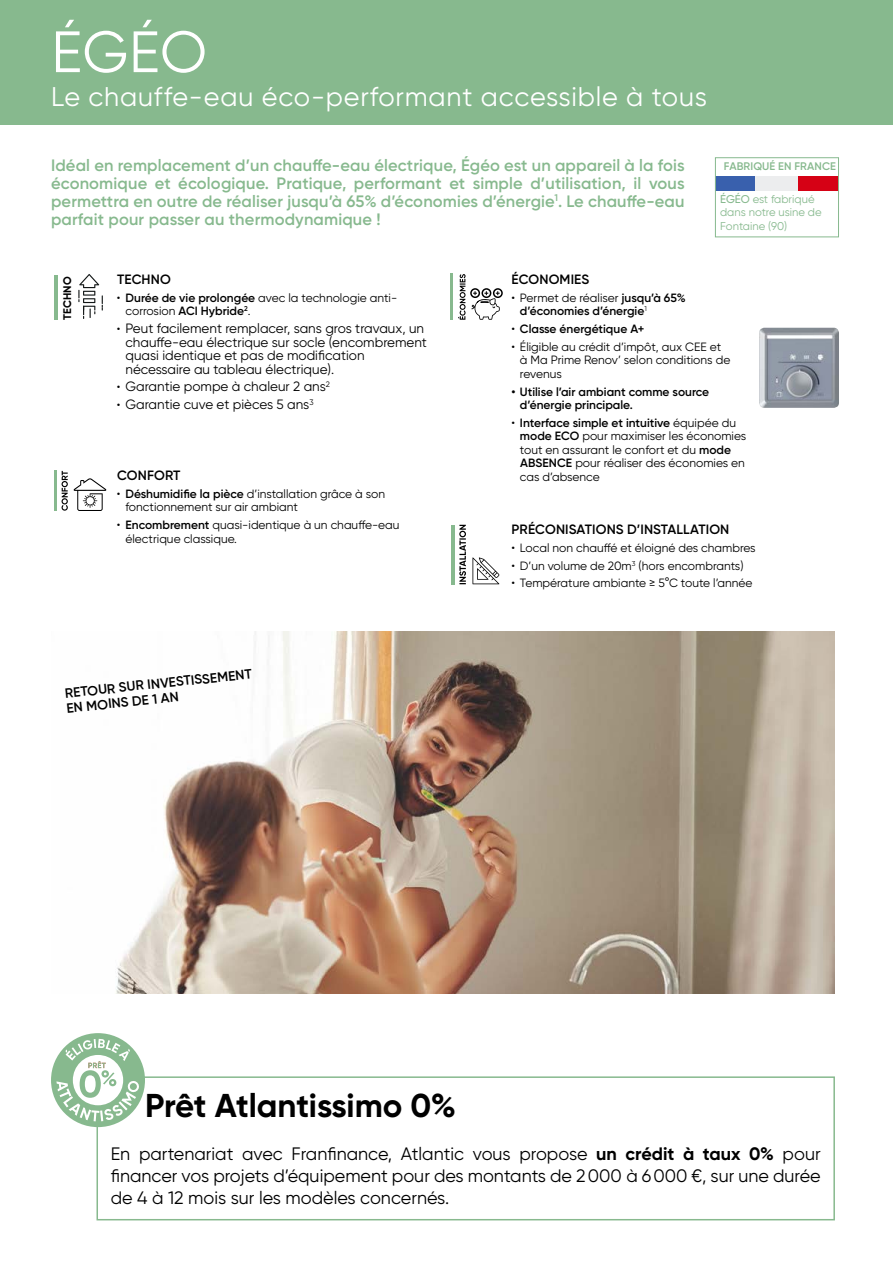
<style>
.page{position:relative;width:893px;height:1263px;background:#fff}
.page>*{position:absolute;margin:0;border:0;box-sizing:border-box;transform-origin:0 0}
.t1{font:58.2px "Gilroy";color:#fff}
.t2{font:700 33px "Gilroy";letter-spacing:-.005em;color:#000}
.t3{font:27px "Gilroy";letter-spacing:.03em;color:#fff}
.t4{font:18px/21.6px "Gilroy";color:#000;text-align:justify}
.t5{font:600 16.5px/18px "Gilroy";letter-spacing:.01em;color:#87b98e;text-align:justify}
.t6{font:13.5px/13.5px "Gilroy";color:#000}
.t7{font:600 13.5px/15px "Gilroy";letter-spacing:.01em;color:#000}
.t8{font:12px/13.5px "Gilroy";color:#000}
.t9{font:600 12px/13.5px "Gilroy";color:#000}
.t10{font:11.25px/13.5px "Gilroy";color:#87b98e}
.t11{font:500 11.25px "Gilroy";color:#87b98e}
.t12{font:600 10.95px "Gilroy";letter-spacing:.01em;color:#87b98e}
.t13{font:700 10.95px "Gilroy";color:#000}
.s1{font-weight:600}
.s2{font-size:12px}
.s3{font-weight:400}
.s4{font-weight:700}
</style>
<div class="page">
<img style="left:116px;top:631px;width:719px;height:363px">
<div style="left:0;top:0;width:893px;height:124px;background:#87b98e"></div>
<div style="left:715px;top:176px;width:40px;height:14px;background:#3960ad"></div>
<div style="left:797px;top:176px;width:41px;height:14px;background:#d60115"></div>
<div style="left:755px;top:176px;width:42px;height:14px;background:#ecedee"></div>
<div style="left:715px;top:157px;width:124px;height:80px;border:1px solid #87b98e"></div>
<svg style="left:74px;top:478px;width:32px;height:33px"></svg>
<hr style="left:54px;top:471px;width:3px;height:40px;background:#87b98e">
<svg style="left:62px;top:471px;width:6px;height:40px"></svg>
<hr style="left:450px;top:273px;width:3px;height:47px;background:#87b98e">
<div style="left:493px;top:288px;width:10px;height:10px;border:1px solid #000;border-radius:50%"></div>
<svg style="left:458px;top:274px;width:42px;height:46px"></svg>
<img style="left:759px;top:328px;width:80px;height:80px">
<div style="left:96px;top:1076px;width:739px;height:144px;border:2px solid #87b98e"></div>
<div style="left:51px;top:1033px;width:94px;height:94px;background:#87b98e;border-radius:50%"></div>
<svg style="left:56px;top:1039px;width:83px;height:82px"></svg>
<svg style="left:472px;top:557px;width:27px;height:27px"></svg>
<hr style="left:451px;top:525px;width:3px;height:59px;background:#87b98e">
<svg style="left:459px;top:525px;width:7px;height:59px"></svg>
<hr style="left:54px;top:275px;width:3px;height:44px;background:#87b98e">
<svg style="left:78px;top:274px;width:25px;height:45px"></svg>
<h1 class="t1" style="left:51px;top:16px;width:157px">ÉGÉO</h1>
<h3 class="t3" style="left:51px;top:80px;width:658px">Le chauffe-eau éco-performant accessible à tous</h3>
<p class="t5" style="left:51px;top:156px;width:635px">Idéal en remplacement d’un chauffe-eau électrique, Égéo est un appareil à la fois économique et écologique. Pratique, performant et simple d’utilisation, il vous permettra en outre de réaliser jusqu’à 65% d’économies d’énergie<sup>1</sup>. Le chauffe-eau parfait pour passer au thermodynamique !</p>
<p class="t12" style="left:724px;top:160px;width:114px">Fabriqué en France</p>
<p class="t11" style="left:720px;top:192px;width:9px">ÉGÉO</p>
<p class="t10" style="left:720px;top:192px;width:103px;text-indent:33px">est fabriqué dans notre usine de<br>Fontaine (90)</p>
<p class="t13" style="left:60px;top:320px;width:45px;rotate:-90deg">TECHNO</p>
<p class="t7" style="left:117px;top:272px;width:55px">TECHNO</p>
<p class="t8" style="left:125px;top:291px;width:273px;text-indent:-9px">• <span class="s1">Durée de vie prolongée</span> avec la technologie anti&shy;corrosion <span class="s1">ACI Hybride</span><sup>2</sup>.</p>
<p class="t6" style="left:125px;top:321px;width:303px;text-indent:-9px"><span class="s2">•</span> Peut facilement remplacer, sans gros travaux, un chauffe-eau électrique sur socle (encombrement quasi identique et pas de modification nécessaire au tableau électrique).</p>
<p class="t6" style="left:117px;top:380px;width:215px"><span class="s2">•</span> Garantie pompe à chaleur 2 ans<sup>2</sup></p>
<p class="t6" style="left:117px;top:397px;width:198px"><span class="s2">•</span> Garantie cuve et pièces 5 ans<sup>3</sup></p>
<p class="t7" style="left:117px;top:468px;width:63px">Con fo rt</p>
<p class="t8" style="left:125px;top:487px;width:261px;text-indent:-9px">• <span class="s1">Déshumidifie la pièce</span> d’installation grâce à son fonctionnement sur air ambiant</p>
<p class="t8" style="left:125px;top:518px;width:276px;text-indent:-9px">• <span class="s1">Encombrement</span> quasi-identique à un chauffe-eau électrique classique.</p>
<p class="t7" style="left:64px;top:686px;width:189px;rotate:-6deg">Retour sur investissement en moin s de 1 an</p>
<p class="t7" style="left:511px;top:272px;width:19px">Écono</p>
<p class="t7" style="left:560px;top:272px;width:31px">mies</p>
<p class="t9" style="left:520px;top:291px;width:167px;text-indent:-9px"><span class="s3">• Permet de réaliser</span> jusqu’à 65% d’économies d’énergie<sup>1</sup></p>
<p class="t9" style="left:511px;top:322px;width:134px"><span class="s3">•</span> Classe énergétique A+</p>
<p class="t8" style="left:520px;top:340px;width:212px;text-indent:-9px">• Éligible au crédit d’impôt, aux CEE et à Ma Prime Renov’ selon conditions de revenus</p>
<p class="t9" style="left:520px;top:385px;width:191px;text-indent:-9px">• Utilise l’air ambiant comme source d’énergie principale.</p>
<p class="t8" style="left:520px;top:416px;width:228px;text-indent:-9px">• <span class="s1">Interface simple et intuitive</span> équipée du <span class="s1">mode ECO</span> pour maximiser les économies tout en assurant le confort et du <span class="s1">mode<br>Absence</span></p>
<p class="t8" style="left:520px;top:456px;width:226px;text-indent:55px">pour réaliser des économies en cas d’absence</p>
<p class="t7" style="left:511px;top:522px;width:219px">PRÉCONISATIONS D’INSTALLATION</p>
<p class="t8" style="left:511px;top:541px;width:246px">• Local non chauffé et éloigné des chambres</p>
<p class="t8" style="left:511px;top:558px;width:234px">• D’un volume de 20m<sup>3</sup> (hors encombrants)</p>
<p class="t8" style="left:511px;top:576px;width:243px">• Température ambiante ≥ 5°C toute l’année</p>
<h2 class="t2" style="left:145px;top:1085px;width:312px">Prêt Atlantissimo 0%</h2>
<h3 class="t4" style="left:111px;top:1143px;width:711px">En partenariat avec Franfinance, Atlantic vous propose <span class="s4">un crédit à taux 0%</span> pour financer vos projets d’équipement pour des montants de 2000 à 6000 €, sur une durée de 4 à 12 mois sur les modèles concernés.</h3>
</div>
